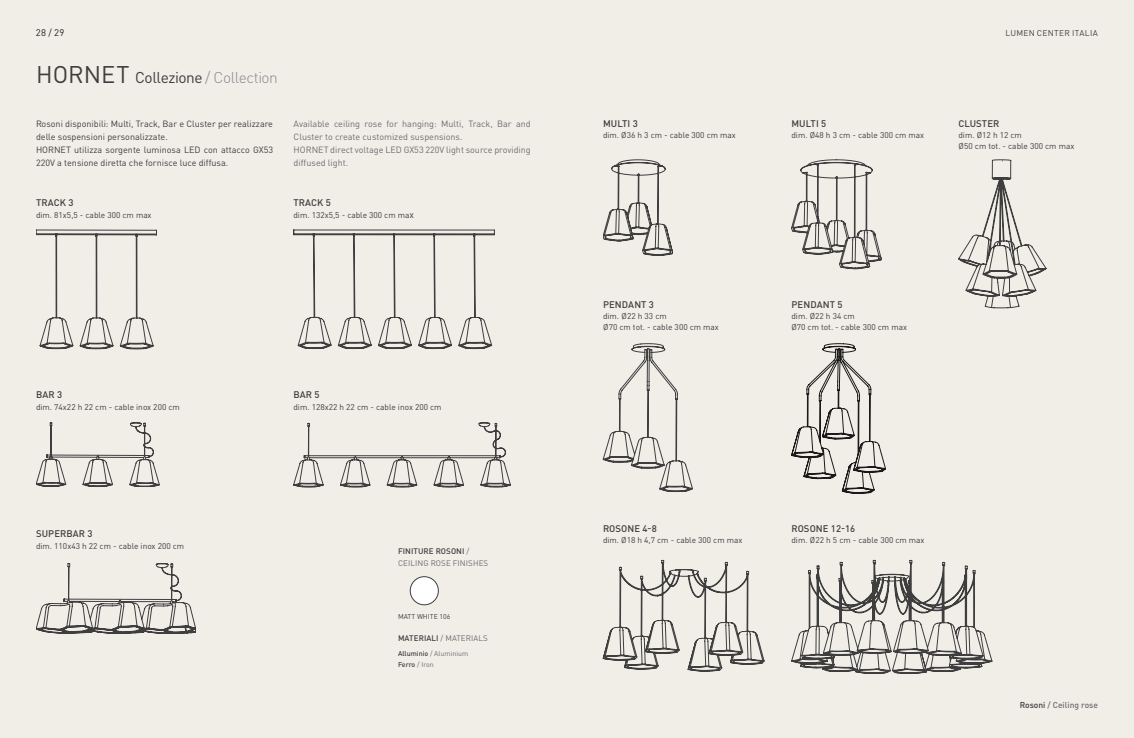
<style>
.page{position:relative;width:1134px;height:738px;background:#fff}
.page>*{position:absolute;margin:0;border:0;box-sizing:border-box;transform-origin:0 0}
.Prodotto{font:300 15.5px "DIN Pro";letter-spacing:-.03em;color:#87898c}
.t1{font:500 9.5px "DIN Pro";letter-spacing:.01em;color:#3e3e3f}
.n_pagina{font:9.5px "DIN Pro";color:#231f20}
.text_ita{font:9px/13px "DIN Pro";color:#3e3e3f}
.text_ita-2{font:9px/13px "DIN Pro";color:#6c6d70}
.text_ita-3{font:500 8.5px "DIN Pro";color:#6c6d70}
.t2{font:8.3px "DIN Pro";color:#3e3e3f}
.t3{font:8.3px "DIN Pro";letter-spacing:.035em;color:#3e3e3f}
.Info_sottolineato{font:8px "DIN Pro";letter-spacing:.01em;color:#6c6d70}
.Info_sottolineato-2{font:500 8px "DIN Pro";letter-spacing:.01em;color:#3e3e3f}
.Info_sottolineato-3{font:7px "DIN Pro";color:#6c6d70}
.Testo_INFO{font:7px "DIN Pro";color:#3e3e3f}
.Info_sottolineato-4{font:500 7px "DIN Pro";letter-spacing:-.015em;color:#3e3e3f}
.s1{font-weight:400;font-size:23.8px;color:#3e3e3f}
.s2{font-weight:400;color:#3e3e3f}
.s3{font-size:9.5px}
.s4{font-weight:400;color:#6c6d70}
.s5{font-weight:500;color:#3e3e3f}
.s6{color:#3e3e3f}
</style>
<div class="page">
<div style="left:0;top:0;width:1134px;height:737px;background:#f1eee8"></div>
<svg style="left:603px;top:159px;width:70px;height:96px"></svg>
<svg style="left:791px;top:159px;width:91px;height:110px"></svg>
<svg style="left:36px;top:422px;width:124px;height:64px"></svg>
<svg style="left:293px;top:422px;width:218px;height:64px"></svg>
<svg style="left:36px;top:563px;width:160px;height:70px"></svg>
<svg style="left:603px;top:343px;width:90px;height:148px"></svg>
<svg style="left:791px;top:343px;width:95px;height:150px"></svg>
<svg style="left:791px;top:559px;width:201px;height:114px"></svg>
<svg style="left:603px;top:559px;width:161px;height:111px"></svg>
<svg style="left:36px;top:229px;width:121px;height:120px"></svg>
<svg style="left:293px;top:229px;width:202px;height:119px"></svg>
<svg style="left:958px;top:159px;width:88px;height:149px"></svg>
<div style="left:410px;top:576px;width:28px;height:28px;background:#fff;border-radius:50%"></div>
<div style="left:410px;top:576px;width:28px;height:28px;border:1px solid #3e3e3f;border-radius:50%"></div>
<p class="n_pagina" style="left:36px;top:25px;width:30px">28 / 29</p>
<p class="t3" style="left:1005px;top:27px;width:94px">LUMEN CENTER ITALIA</p>
<p class="Prodotto" style="left:36px;top:66px;width:243px"><span class="s1">HORNET</span> <span class="s2">Collezione</span> / Collection</p>
<p class="text_ita" style="left:36px;top:116px;width:239px">Rosoni disponibili: Multi, Track, Bar e Cluster per realizzare delle sospensioni personalizzate.</p>
<p class="text_ita" style="left:36px;top:142px;width:239px">HORNET utilizza sorgente luminosa LED con attacco GX53<br>220V a tensione diretta che fornisce luce diffusa.</p>
<p class="text_ita-2" style="left:294px;top:116px;width:239px">Available ceiling rose for hanging: Multi, Track, Bar and<br>Cluster to create customized suspensions.</p>
<p class="text_ita-2" style="left:294px;top:142px;width:239px">HORNET direct voltage LED GX53 220V light source providing diffused light.</p>
<p class="t1" style="left:603px;top:116px;width:36px">MULTI 3</p>
<p class="t2" style="left:603px;top:128px;width:134px">dim. Ø36 h 3 cm - cable 300 cm max</p>
<p class="t1" style="left:791px;top:116px;width:36px">MULTI 5</p>
<p class="t2" style="left:791px;top:128px;width:134px">dim. Ø48 h 3 cm - cable 300 cm max</p>
<p class="t1" style="left:958px;top:116px;width:42px">CLUSTER</p>
<p class="t2" style="left:958px;top:128px;width:65px">dim. Ø12 h 12 cm</p>
<p class="t2" style="left:958px;top:139px;width:117px">Ø50 cm tot. - cable 300 cm max</p>
<p class="t1" style="left:36px;top:195px;width:39px">TRACK 3</p>
<p class="t2" style="left:36px;top:208px;width:117px">dim. 81x5,5 - cable 300 cm max</p>
<p class="t1" style="left:293px;top:195px;width:39px">TRACK 5</p>
<p class="t2" style="left:293px;top:208px;width:122px">dim. 132x5,5 - cable 300 cm ma<span class="s3">x</span></p>
<p class="t1" style="left:603px;top:297px;width:52px">PENDANT 3</p>
<p class="t2" style="left:603px;top:309px;width:65px">dim. Ø22 h 33 cm</p>
<p class="t2" style="left:603px;top:320px;width:117px">Ø70 cm tot. - cable 300 cm max</p>
<p class="t1" style="left:791px;top:297px;width:52px">PENDANT 5</p>
<p class="t2" style="left:791px;top:309px;width:65px">dim. Ø22 h 34 cm</p>
<p class="t2" style="left:791px;top:320px;width:117px">Ø70 cm tot. - cable 300 cm max</p>
<p class="t1" style="left:36px;top:386px;width:28px">BAR 3</p>
<p class="t2" style="left:36px;top:400px;width:145px">dim. 74x22 h 22 cm - cable inox 200 cm</p>
<p class="t1" style="left:293px;top:386px;width:28px">BAR 5</p>
<p class="t2" style="left:293px;top:400px;width:150px">dim. 128x22 h 22 cm - cable inox 200 cm</p>
<p class="t1" style="left:36px;top:525px;width:58px">SUPERBAR 3</p>
<p class="t2" style="left:36px;top:539px;width:150px">dim. 110x43 h 22 cm - cable inox 200 cm</p>
<p class="Info_sottolineato-2" style="left:398px;top:544px;width:73px">FINITURE ROSONI <span class="s4">/</span></p>
<p class="Info_sottolineato" style="left:398px;top:556px;width:92px">CEILING ROSE FINISHES</p>
<p class="t1" style="left:603px;top:521px;width:55px">ROSONE 4-8</p>
<p class="t2" style="left:603px;top:533px;width:141px">dim. Ø18 h 4,7 cm - cable 300 cm max</p>
<p class="t1" style="left:791px;top:521px;width:65px">ROSONE 12-16</p>
<p class="t2" style="left:791px;top:533px;width:135px">dim. Ø22 h 5 cm - cable 300 cm max</p>
<p class="Testo_INFO" style="left:398px;top:610px;width:54px">MATT WHITE 106</p>
<p class="Info_sottolineato" style="left:398px;top:631px;width:91px"><span class="s5">MATERIALI</span> / MATERIALS</p>
<p class="Info_sottolineato-3" style="left:398px;top:647px;width:72px"><span class="s5">Alluminio</span> / Aluminium</p>
<p class="Info_sottolineato-4" style="left:398px;top:658px;width:37px">Ferro <span class="s4">/ Iron</span></p>
<p class="text_ita-3" style="left:1020px;top:697px;width:80px"><span class="s6">Rosoni</span> / Ceiling rose</p>
</div>
